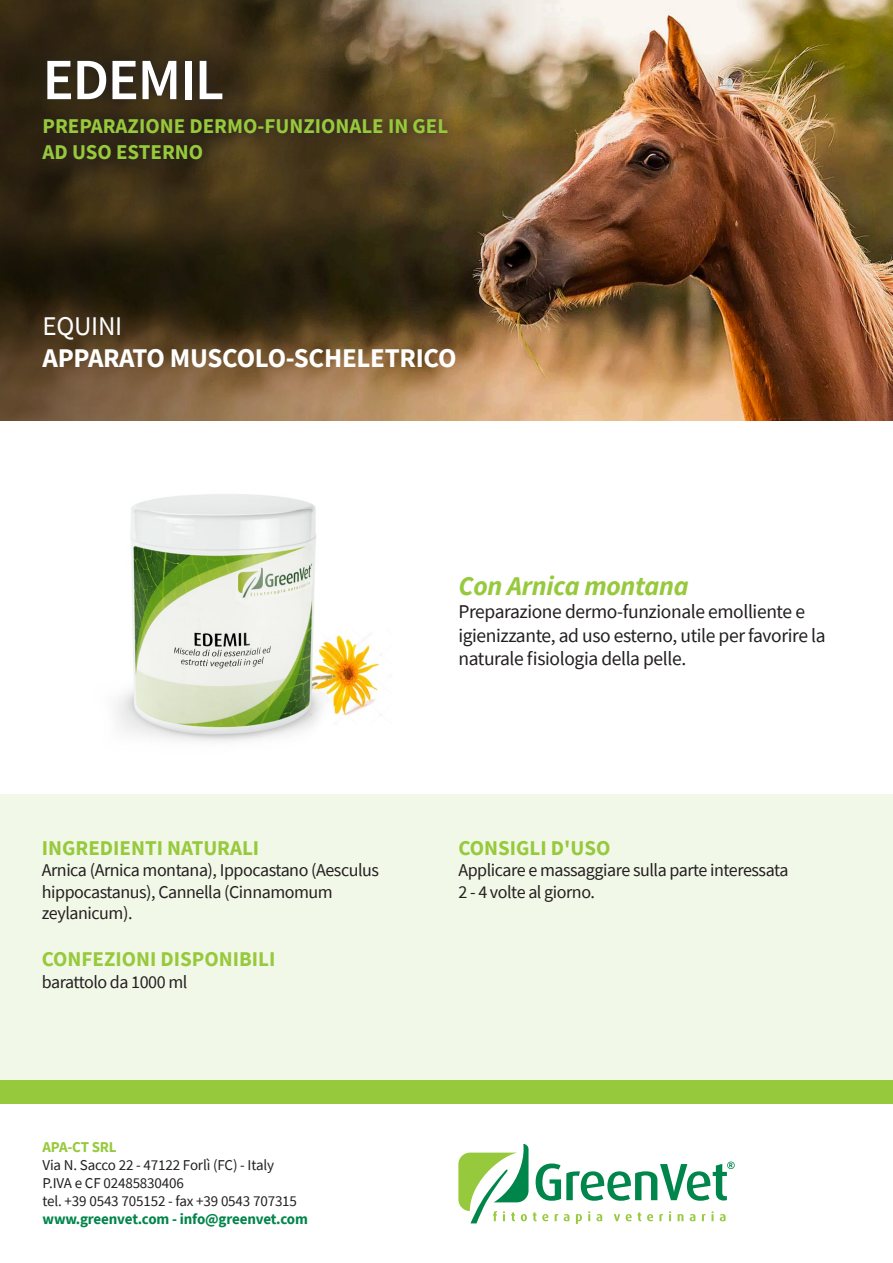
<style>
.page{position:relative;width:893px;height:1263px;background:#fff}
.page>*{position:absolute;margin:0;border:0;box-sizing:border-box;transform-origin:0 0}
.t1{font:600 58.5px "Source Sans Pro";letter-spacing:-.025em;color:#fff}
.t2{font:700 27px "Source Sans Pro";letter-spacing:-.01em;color:#fff}
.t3{font:italic 700 27px "Source Sans Pro";letter-spacing:-.01em;color:#97c93c}
.t4{font:27px "Source Sans Pro";letter-spacing:-.01em;color:#fff}
.t5{font:700 21px/25.2px "Source Sans Pro";color:#97c93c}
.t6{font:19.5px/23.4px "Source Sans Pro";letter-spacing:-.02em;color:#231f20}
.t7{font:18px/21.6px "Source Sans Pro";letter-spacing:-.025em;color:#231f20}
.t8{font:15px/18px "Source Sans Pro";letter-spacing:-.01em;color:#231f20}
.t9{font:700 15px "Source Sans Pro";letter-spacing:-.01em;color:#00854a}
.t10{font:700 15px "Source Sans Pro";letter-spacing:-.01em;color:#97c93c}
</style>
<div class="page">
<img style="left:563px;top:0;width:330px;height:421px">
<div style="left:0;top:794px;width:893px;height:309px;background:#f2f8e8"></div>
<svg style="left:458px;top:1144px;width:277px;height:80px"></svg>
<div style="left:0;top:1080px;width:893px;height:23px;background:#97c93c"></div>
<svg style="left:0;top:0;width:563px;height:421px;background:#604c30"></svg>
<svg style="left:30px;top:47px;width:431px;height:126px;background:#45361b"></svg>
<img style="left:116px;top:494px;width:266px;height:248px">
<p class="t1" style="left:43px;top:41px;width:183px">EDEMIL</p>
<p class="t5" style="left:43px;top:113px;width:407px">PREPARAZIONE DERMO-FUNZIONALE IN GEL<br>AD USO ESTERNO</p>
<p class="t4" style="left:43px;top:309px;width:81px">EQUINI</p>
<p class="t2" style="left:43px;top:340px;width:416px">APPARATO MUSCOLO-SCHELETRICO</p>
<p class="t5" style="left:42px;top:835px;width:219px">INGREDIENTI NATURALI</p>
<p class="t7" style="left:42px;top:859px;width:339px">Arnica (Arnica montana), Ippocastano (Aesculus hippocastanus), Cannella (Cinnamomum zeylanicum).</p>
<p class="t5" style="left:42px;top:946px;width:235px">CONFEZIONI DISPONIBILI</p>
<p class="t7" style="left:42px;top:971px;width:147px">barattolo da 1000 ml</p>
<p class="t10" style="left:43px;top:1137px;width:76px">APA-CT SRL</p>
<p class="t8" style="left:43px;top:1156px;width:256px">Via N. Sacco 22 - 47122 Forlì (FC) - Italy<br>P.IVA e CF 02485830406<br>tel. +39 0543 705152 - fax +39 0543 707315</p>
<p class="t9" style="left:43px;top:1209px;width:267px">www.greenvet.com - info@greenvet.com</p>
<p class="t3" style="left:458px;top:568px;width:232px">Con Arnica montana</p>
<p class="t6" style="left:458px;top:600px;width:369px">Preparazione dermo-funzionale emolliente e igienizzante, ad uso esterno, utile per favorire la naturale fisiologia della pelle.</p>
<p class="t5" style="left:458px;top:835px;width:153px">CONSIGLI D'USO</p>
<p class="t7" style="left:458px;top:859px;width:332px">Applicare e massaggiare sulla parte interessata<br>2 - 4 volte al giorno.</p>
</div>
